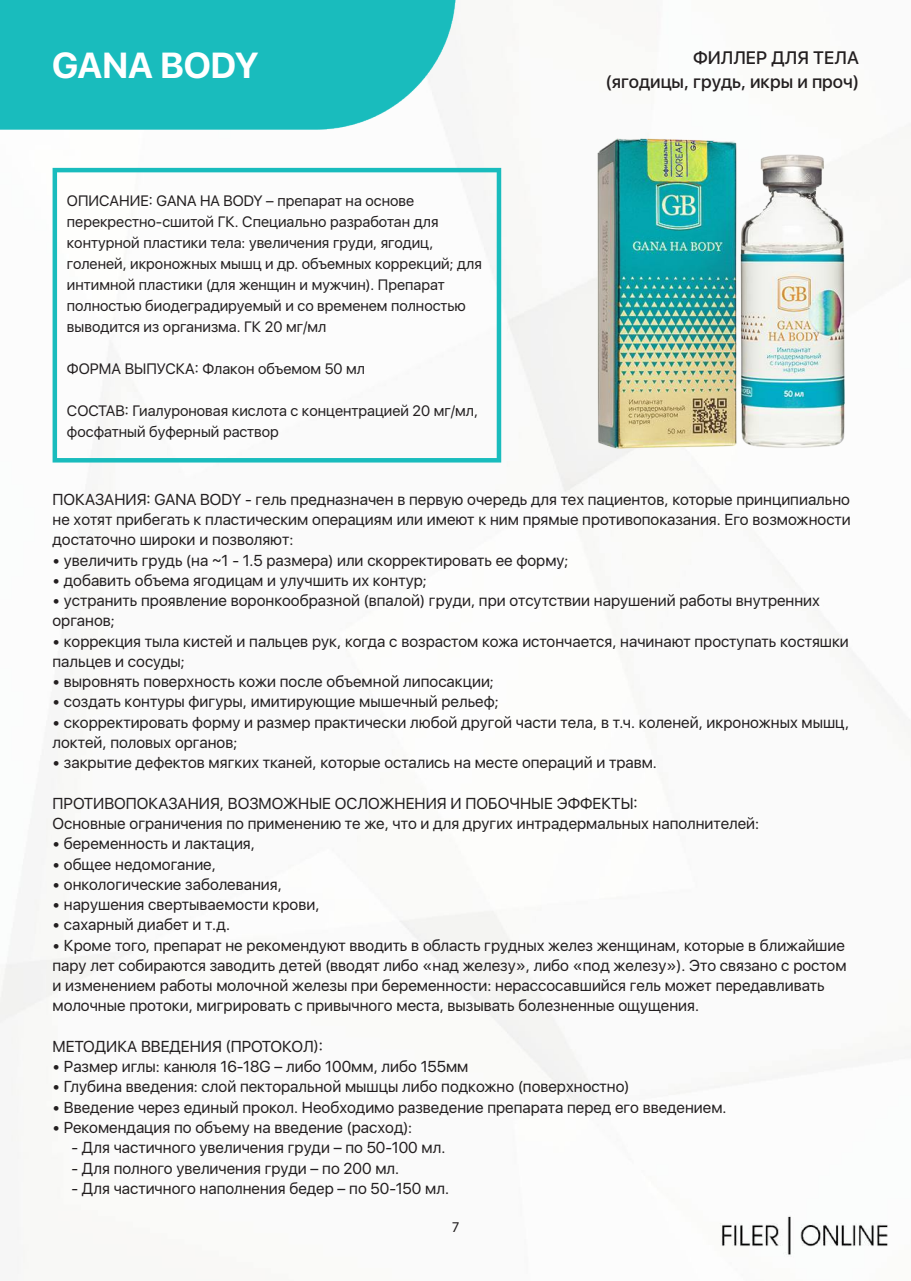
<style>
.page{position:relative;width:911px;height:1281px;background:#fff}
.page>*{position:absolute;margin:0;border:0;box-sizing:border-box;transform-origin:0 0}
.t1{font:700 36px "SFUI Display";color:#fff}
.t2{font:500 18px/24px "SFUI Display";color:#231f20;text-align:right}
.t3{font:15.75px/20.2px "SFUI Display";color:#231f20}
.t4{font:15px/21px "SFUI Display";color:#231f20}
.t5{font:15px "Myriad Pro";color:#231f20}
</style>
<div class="page">
<img style="left:0;top:0;width:456px;height:130px">
<svg style="left:53px;top:168px;width:448px;height:294px"></svg>
<img style="left:598px;top:138px;width:247px;height:310px">
<img style="left:714px;top:1211px;width:176px;height:48px">
<h1 class="t1" style="left:52px;top:40px;width:208px">GANA BODY</h1>
<p class="t4" style="left:67px;top:190px;width:416px">ОПИСАНИЕ: GANA HA BODY – препарат на основе перекрестно-сшитой ГК. Специально разработан для контурной пластики тела: увеличения груди, ягодиц, голеней, икроножных мышц и др. объемных коррекций; для интимной пластики (для женщин и мужчин). Препарат полностью биодеградируемый и со временем полностью выводится из организма. ГК 20 мг/мл</p>
<p class="t4" style="left:67px;top:358px;width:300px">ФОРМА ВЫПУСКА: Флакон объемом 50 мл</p>
<p class="t4" style="left:67px;top:400px;width:413px">СОСТАВ: Гиалуроновая кислота с концентрацией 20 мг/мл, фосфатный буферный раствор</p>
<p class="t2" style="left:606px;top:46px;width:254px">ФИЛЛЕР ДЛЯ ТЕЛА (ягодицы, грудь, икры и проч)</p>
<p class="t3" style="left:53px;top:490px;width:800px;text-align:justify">ПОКАЗАНИЯ: GANA BODY - гель предназначен в первую очередь для тех пациентов, которые принципиально не хотят прибегать к пластическим операциям или имеют к ним прямые противопоказания. Его возможности достаточно широки и позволяют:</p>
<p class="t3" style="left:53px;top:550px;width:518px">• увеличить грудь (на ~1 - 1.5 размера) или скорректировать ее форму;</p>
<p class="t3" style="left:53px;top:571px;width:376px">• добавить объема ягодицам и улучшить их контур;</p>
<p class="t3" style="left:53px;top:591px;width:769px">• устранить проявление воронкообразной (впалой) груди, при отсутствии нарушений работы внутренних органов;</p>
<p class="t3" style="left:53px;top:631px;width:798px">• коррекция тыла кистей и пальцев рук, когда с возрастом кожа истончается, начинают проступать костяшки пальцев и сосуды;</p>
<p class="t3" style="left:53px;top:672px;width:443px">• выровнять поверхность кожи после объемной липосакции;</p>
<p class="t3" style="left:53px;top:692px;width:448px">• создать контуры фигуры, имитирующие мышечный рельеф;</p>
<p class="t3" style="left:53px;top:712px;width:798px">• скорректировать форму и размер практически любой другой части тела, в т.ч. коленей, икроножных мышц, локтей, половых органов;</p>
<p class="t3" style="left:53px;top:753px;width:606px">• закрытие дефектов мягких тканей, которые остались на месте операций и травм.</p>
<p class="t3" style="left:53px;top:793px;width:708px">ПРОТИВОПОКАЗАНИЯ, ВОЗМОЖНЫЕ ОСЛОЖНЕНИЯ И ПОБОЧНЫЕ ЭФФЕКТЫ:<br>Основные ограничения по применению те же, что и для других интрадермальных наполнителей:</p>
<p class="t3" style="left:53px;top:834px;width:204px">• беременность и лактация,</p>
<p class="t3" style="left:53px;top:854px;width:165px">• общее недомогание,</p>
<p class="t3" style="left:53px;top:874px;width:231px">• онкологические заболевания,</p>
<p class="t3" style="left:53px;top:895px;width:268px">• нарушения свертываемости крови,</p>
<p class="t3" style="left:53px;top:915px;width:179px">• сахарный диабет и т.д.</p>
<p class="t3" style="left:53px;top:935px;width:795px">• Кроме того, препарат не рекомендуют вводить в область грудных желез женщинам, которые в ближайшие пару лет собираются заводить детей (вводят либо «над железу», либо «под железу»). Это связано с ростом и изменением работы молочной железы при беременности: нерассосавшийся гель может передавливать молочные протоки, мигрировать с привычного места, вызывать болезненные ощущения.</p>
<p class="t3" style="left:53px;top:1036px;width:272px">МЕТОДИКА ВВЕДЕНИЯ (ПРОТОКОЛ):</p>
<p class="t3" style="left:53px;top:1057px;width:417px">• Размер иглы: канюля 16-18G – либо 100мм, либо 155мм</p>
<p class="t3" style="left:53px;top:1077px;width:578px">• Глубина введения: слой пекторальной мышцы либо подкожно (поверхностно)</p>
<p class="t3" style="left:53px;top:1097px;width:675px">• Введение через единый прокол. Необходимо разведение препарата перед его введением.</p>
<p class="t3" style="left:53px;top:1117px;width:361px">• Рекомендация по объему на введение (расход):</p>
<p class="t3" style="left:71px;top:1138px;width:376px">- Для частичного увеличения груди – по 50-100 мл.</p>
<p class="t3" style="left:71px;top:1158px;width:329px">- Для полного увеличения груди – по 200 мл.</p>
<p class="t3" style="left:71px;top:1178px;width:379px">- Для частичного наполнения бедер – по 50-150 мл.</p>
<p class="t5" style="left:452px;top:1217px;width:9px">7</p>
</div>
